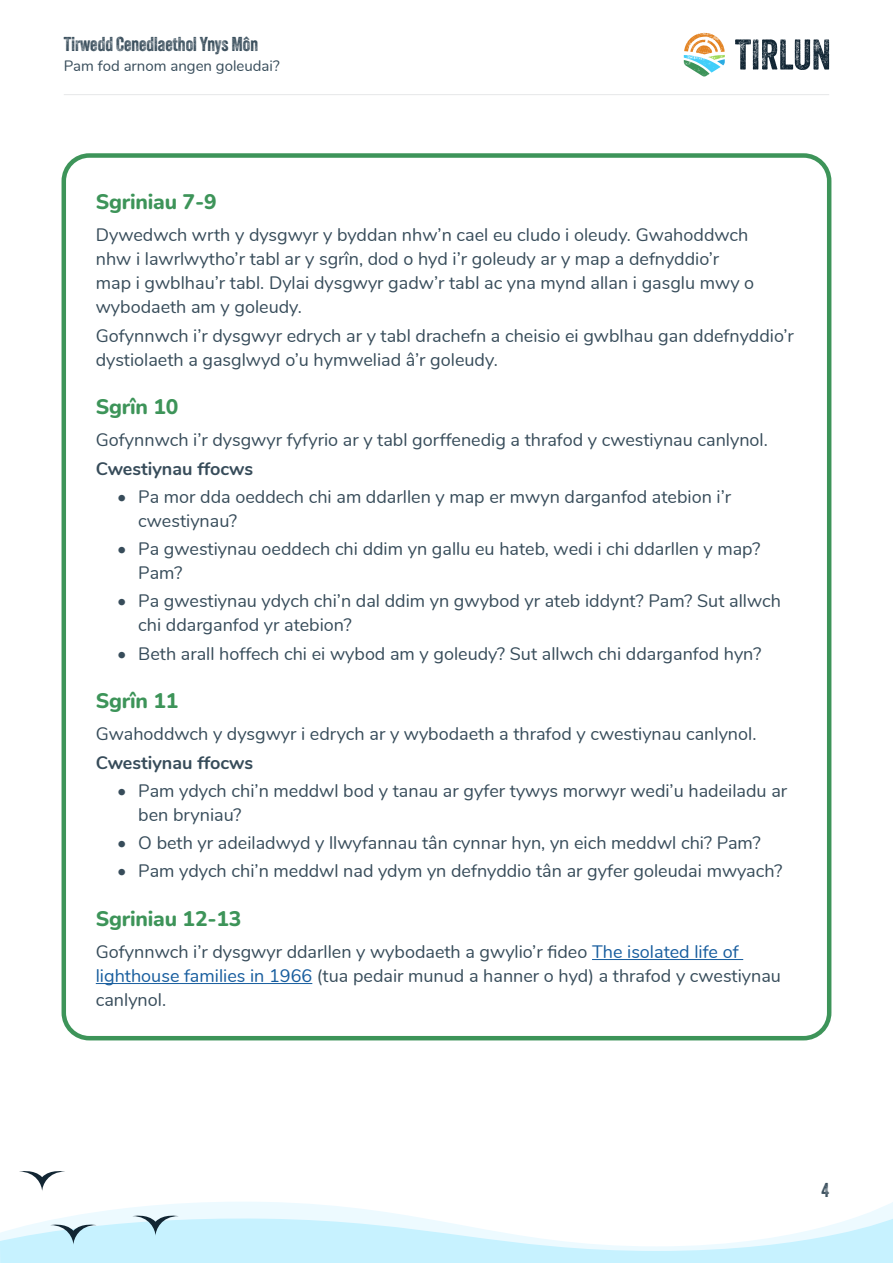
<style>
.page{position:relative;width:893px;height:1263px;background:#fff}
.page>*{position:absolute;margin:0;border:0;box-sizing:border-box;transform-origin:0 0}
.Page_section_heading{font:800 21px "Nunito";letter-spacing:-.01em;color:#3d9459}
.t1{font:19.5px "Veneer Two";color:#374c5a}
.Body_text{font:18px/24px "Nunito";color:#374c5a}
.Body_text-2{font:700 18px "Nunito";color:#374c5a}
.t2{font:15px "Nunito";color:#374c5a}
.s1{color:#175d9e}
</style>
<div class="page">
<svg style="left:735px;top:39px;width:94px;height:31px"></svg>
<svg style="left:684px;top:33px;width:41px;height:44px"></svg>
<hr style="left:64px;top:94px;width:765px;height:1px;background:#e6e7e9">
<svg style="left:93px;top:1202px;width:800px;height:11px"></svg>
<svg style="left:19px;top:1171px;width:46px;height:20px"></svg>
<svg style="left:0;top:1213px;width:893px;height:50px"></svg>
<hr style="left:592px;top:959px;width:151px;height:1px;background:#175d9e">
<hr style="left:96px;top:983px;width:216px;height:1px;background:#175d9e">
<div style="left:62px;top:153px;width:769px;height:887px;border:4px solid #3d9459;border-radius:26px"></div>
<p class="t1" style="left:64px;top:32px;width:196px">Tirwedd Cenedlaethol Ynys Môn</p>
<p class="t2" style="left:64px;top:54px;width:217px">Pam fod arnom angen goleudai?</p>
<p class="Page_section_heading" style="left:96px;top:186px;width:122px">Sgriniau 7-9</p>
<p class="Body_text" style="left:96px;top:222px;width:660px">Dywedwch wrth y dysgwyr y byddan nhw’n cael eu cludo i oleudy. Gwahoddwch nhw i lawrlwytho’r tabl ar y sgrîn, dod o hyd i’r goleudy ar y map a defnyddio’r map i gwblhau’r tabl. Dylai dysgwyr gadw’r tabl ac yna mynd allan i gasglu mwy o wybodaeth am y goleudy.</p>
<p class="Body_text" style="left:96px;top:322px;width:699px">Gofynnwch i’r dysgwyr edrych ar y tabl drachefn a cheisio ei gwblhau gan ddefnyddio’r dystiolaeth a gasglwyd o’u hymweliad â’r goleudy.</p>
<p class="Page_section_heading" style="left:96px;top:391px;width:84px">Sgrîn 10</p>
<p class="Body_text" style="left:96px;top:427px;width:674px">Gofynnwch i’r dysgwyr fyfyrio ar y tabl gorffenedig a thrafod y cwestiynau canlynol.</p>
<p class="Body_text-2" style="left:96px;top:455px;width:159px">Cwestiynau ffocws</p>
<p class="Body_text" style="left:138px;top:484px;width:594px;text-indent:-21px">• Pa mor dda oeddech chi am ddarllen y map er mwyn darganfod atebion i’r cwestiynau?</p>
<p class="Body_text" style="left:138px;top:536px;width:624px;text-indent:-21px">• Pa gwestiynau oeddech chi ddim yn gallu eu hateb, wedi i chi ddarllen y map?<br>Pam?</p>
<p class="Body_text" style="left:138px;top:588px;width:644px;text-indent:-21px">• Pa gwestiynau ydych chi’n dal ddim yn gwybod yr ateb iddynt? Pam? Sut allwch chi ddarganfod yr atebion?</p>
<p class="Body_text" style="left:117px;top:640px;width:646px">• Beth arall hoffech chi ei wybod am y goleudy? Sut allwch chi ddarganfod hyn?</p>
<p class="Page_section_heading" style="left:96px;top:686px;width:84px">Sgrîn 11</p>
<p class="Body_text" style="left:96px;top:721px;width:662px">Gwahoddwch y dysgwyr i edrych ar y wybodaeth a thrafod y cwestiynau canlynol.</p>
<p class="Body_text-2" style="left:96px;top:749px;width:159px">Cwestiynau ffocws</p>
<p class="Body_text" style="left:138px;top:778px;width:650px;text-indent:-21px">• Pam ydych chi’n meddwl bod y tanau ar gyfer tywys morwyr wedi’u hadeiladu ar ben bryniau?</p>
<p class="Body_text" style="left:117px;top:830px;width:645px">• O beth yr adeiladwyd y llwyfannau tân cynnar hyn, yn eich meddwl chi? Pam?</p>
<p class="Body_text" style="left:117px;top:858px;width:667px">• Pam ydych chi’n meddwl nad ydym yn defnyddio tân ar gyfer goleudai mwyach?</p>
<p class="Page_section_heading" style="left:96px;top:903px;width:147px">Sgriniau 12-13</p>
<p class="Body_text" style="left:96px;top:939px;width:687px">Gofynnwch i’r dysgwyr ddarllen y wybodaeth a gwylio’r fideo <span class="s1">The isolated life of lighthouse families in 1966</span> (tua pedair munud a hanner o hyd) a thrafod y cwestiynau canlynol.</p>
<p class="t1" style="left:821px;top:1178px;width:9px">4</p>
</div>
